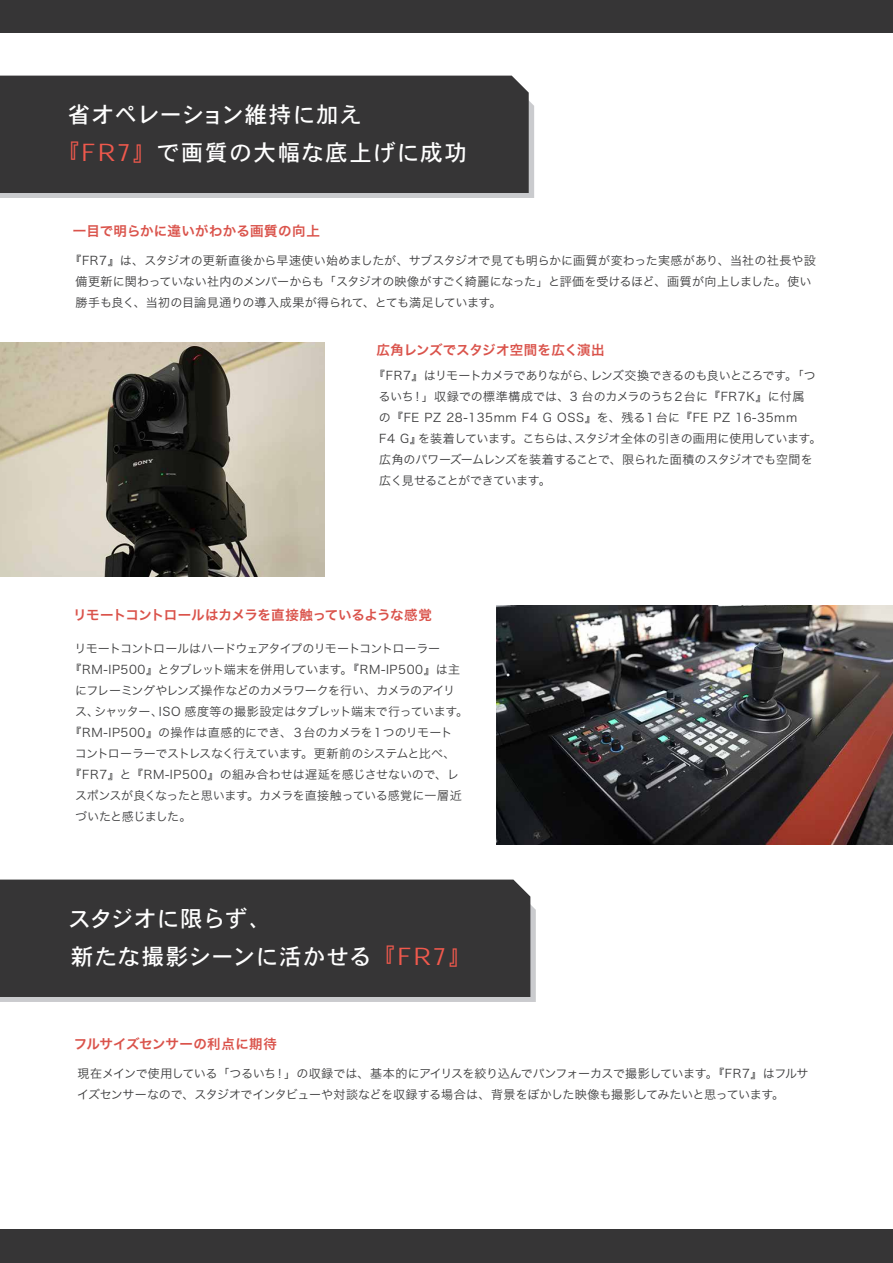
<style>
.page{position:relative;width:893px;height:1263px;background:#fff}
.page>*{position:absolute;margin:0;border:0;box-sizing:border-box;transform-origin:0 0}
.t1{font:22.5px/37.2px "Heisei Kaku Go Std W5";letter-spacing:.045em;color:#fff}
.t2{font:22.5px/37.2px "Heisei Kaku Go Std W5";letter-spacing:.015em;color:#fff}
.t3{font:13.5px "Hira Kaku Pro W6";color:#da534b}
.t4{font:13.5px "Hira Kaku Pro W6";letter-spacing:-.025em;color:#da534b}
.t5{font:12px/21px "Hira Kaku Pro W3";letter-spacing:-.02em;color:#3c3c3d}
.t6{font:12px/21px "Hira Kaku Pro W3";color:#3c3c3d}
.t7{font:12px "Hira Kaku Pro W3";letter-spacing:-.025em;color:#3e3e3f}
.t8{font:12px "Hira Kaku Pro W3";letter-spacing:.015em;color:#3e3e3f}
.t9{font:12px "Hira Kaku Pro W3";letter-spacing:.02em;color:#3e3e3f}
.t10{font:12px "Hira Kaku Pro W3";letter-spacing:-.05em;color:#3e3e3f}
.t11{font:12px "Hira Kaku Pro W3";letter-spacing:-.06em;color:#3e3e3f}
.t12{font:12px "Hira Kaku Pro W3";letter-spacing:-.045em;color:#3e3e3f}
.s1{font-family:"Heisei Kaku Go Std W3";font-size:23.4px;color:#f0594d}
</style>
<div class="page">
<div style="left:0;top:101px;width:534px;height:97px;background:#cacbce"></div>
<div style="left:0;top:76px;width:529px;height:117px;background:#363536"></div>
<div style="left:0;top:0;width:893px;height:33px;background:#363536"></div>
<div style="left:0;top:1229px;width:893px;height:34px;background:#363536"></div>
<svg style="left:0;top:896px;width:536px;height:106px;background:#c9cacd"></svg>
<div style="left:0;top:879px;width:530px;height:118px;background:#363536"></div>
<img style="left:0;top:343px;width:324px;height:234px">
<img style="left:496px;top:606px;width:397px;height:239px">
<h1 class="t1" style="left:56px;top:97px;width:412px;text-indent:11px">省オペレーション維持に加え<br><span class="s1">『FR7』</span>で画質の大幅な底上げに成功</h1>
<p class="t3" style="left:73px;top:218px;width:249px">一目で明らかに違いがわかる画質の向上</p>
<p class="t6" style="left:75px;top:249px;width:742px;text-indent:-6px">『FR7』は、スタジオの更新直後から早速使い始めましたが、サブスタジオで見ても明らかに画質が変わった実感があり、当社の社長や設備更新に関わっていない社内のメンバーからも「スタジオの映像がすごく綺麗になった」と評価を受けるほど、画質が向上しました。使い勝手も良く、当初の目論見通りの導入成果が得られて、とても満足しています。</p>
<p class="t3" style="left:377px;top:337px;width:229px">広角レンズでスタジオ空間を広く演出</p>
<p class="t5" style="left:379px;top:364px;width:444px;text-indent:-5px">『FR7』はリモートカメラでありながら、レンズ交換できるのも良いところです。「つるいち！」収録での標準構成では、3 台のカメラのうち２台に『FR7K』に付属<br>の『FE PZ 28-135mm F4 G OSS』を、残る１台に『FE PZ 16-35mm<br>F4 G』を装着しています。こちらは、スタジオ全体の引きの画用に使用しています。広角のパワーズームレンズを装着することで、限られた面積のスタジオでも空間を広く見せることができています。</p>
<p class="t4" style="left:73px;top:603px;width:360px">リモートコントロールはカメラを直接触っているような感覚</p>
<p class="t11" style="left:75px;top:638px;width:367px">リモートコントロールはハードウェアタイプのリモートコントローラー</p>
<p class="t8" style="left:70px;top:659px;width:392px">『RM-IP500』とタブレット端末を併用しています。『RM-IP500』は主</p>
<p class="t10" style="left:75px;top:680px;width:381px">にフレーミングやレンズ操作などのカメラワークを行い、カメラのアイリ</p>
<p class="t7" style="left:75px;top:701px;width:395px">ス、シャッター、ISO 感度等の撮影設定はタブレット端末で行っています。</p>
<p class="t9" style="left:70px;top:722px;width:385px">『RM-IP500』の操作は直感的にでき、３台のカメラを１つのリモート</p>
<p class="t7" style="left:75px;top:743px;width:382px">コントローラーでストレスなく行えています。更新前のシステムと比べ、</p>
<p class="t8" style="left:70px;top:764px;width:391px">『FR7』と『RM-IP500』の組み合わせは遅延を感じさせないので、レ</p>
<p class="t7" style="left:75px;top:785px;width:388px">スポンスが良くなったと思います。カメラを直接触っている感覚に一層近</p>
<p class="t12" style="left:75px;top:806px;width:118px">づいたと感じました。</p>
<h1 class="t2" style="left:69px;top:901px;width:404px">スタジオに限らず、<br>新たな撮影シーンに活かせる<span class="s1">『FR7』</span></h1>
<p class="t3" style="left:74px;top:1031px;width:204px">フルサイズセンサーの利点に期待</p>
<p class="t5" style="left:77px;top:1062px;width:733px">現在メインで使用している「つるいち！」の収録では、基本的にアイリスを絞り込んでパンフォーカスで撮影しています。『FR7』はフルサイズセンサーなので、スタジオでインタビューや対談などを収録する場合は、背景をぼかした映像も撮影してみたいと思っています。</p>
</div>
